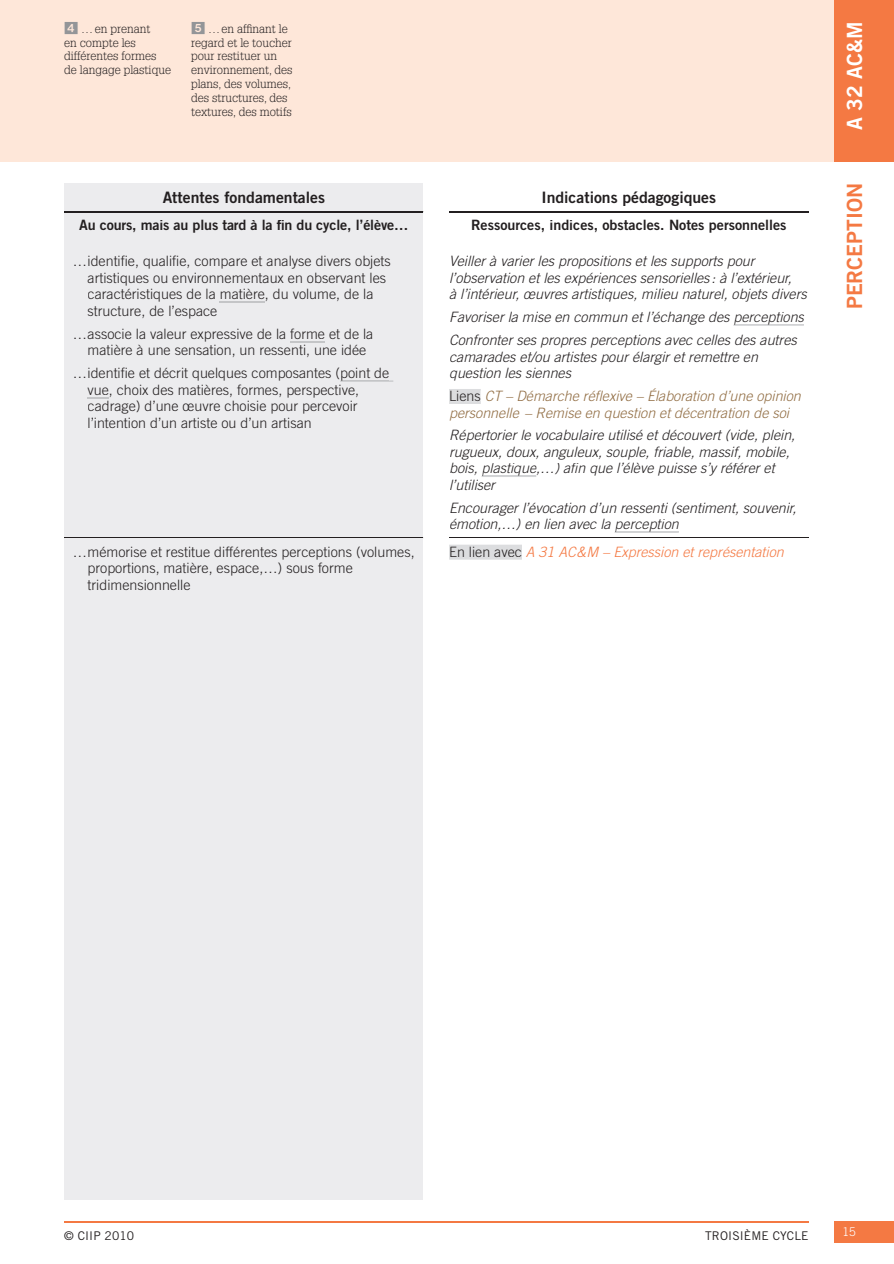
<style>
.page{position:relative;width:894px;height:1264px;background:#fff}
.page>*{position:absolute;margin:0;border:0;box-sizing:border-box;transform-origin:0 0}
.t1{font:21px "Trade Gothic LT Std Bd 2";color:#f47943}
.t2{font:21px "Trade Gothic LT Std Bd 2";color:#fff}
.t3{font:15.75px "Trade Gothic LT Std Bd 2";color:#231f20}
.t4{font:italic 300 14.25px/16.5px "Trade Gothic LT Std";color:#231f20}
.t5{font:300 14.25px/16.5px "Trade Gothic LT Std";color:#231f20}
.t6{font:italic 300 14.25px/16.5px "Trade Gothic LT Std";color:#916d43}
.t7{font:14.25px "Trade Gothic LT Std Bd 2";color:#231f20}
.t8{font:italic 300 14.25px "Trade Gothic LT Std";color:#f47943}
.t9{font:300 12px/13.8px "Glypha LT Std";color:#231f20}
.t10{font:12px "Trade Gothic LT Std";letter-spacing:.01em;color:#231f20}
.t11{font:300 12px "Trade Gothic LT Std";color:#fff}
.s1{font-family:"PER pastilles";font-weight:400;font-size:14.25px;color:#939598}
.s2{font-style:normal;color:#231f20}
</style>
<div class="page">
<hr style="left:64px;top:1221px;width:744px;height:1px;background:#f47943">
<div style="left:834px;top:1221px;width:60px;height:21px;background:#f47943"></div>
<div style="left:0;top:0;width:834px;height:162px;background:#fee7d9"></div>
<div style="left:834px;top:0;width:59px;height:162px;background:#f47943"></div>
<div style="left:64px;top:183px;width:359px;height:1016px;background:#ececee"></div>
<hr style="left:64px;top:537px;width:359px;height:1px;background:#231f20">
<hr style="left:449px;top:537px;width:359px;height:1px;background:#231f20">
<hr style="left:64px;top:211px;width:359px;height:1px;background:#231f20">
<hr style="left:449px;top:211px;width:359px;height:1px;background:#231f20">
<hr style="left:220px;top:302px;width:45px;height:1px;background:#c4c5c7">
<hr style="left:290px;top:341px;width:35px;height:1px;background:#c4c5c7">
<svg style="left:340px;top:380px;width:53px;height:2px"></svg>
<svg style="left:88px;top:397px;width:21px;height:1px"></svg>
<hr style="left:341px;top:380px;width:48px;height:1px;background:#c4c5c7">
<svg style="left:733px;top:324px;width:71px;height:2px"></svg>
<svg style="left:449px;top:389px;width:32px;height:15px"></svg>
<hr style="left:734px;top:324px;width:70px;height:1px;background:#d1d2d4">
<div style="left:450px;top:391px;width:30px;height:10px;background:#dcdddf"></div>
<hr style="left:482px;top:476px;width:54px;height:1px;background:#d1d2d4">
<hr style="left:615px;top:532px;width:64px;height:1px;background:#d1d2d4">
<svg style="left:449px;top:544px;width:73px;height:15px"></svg>
<div style="left:450px;top:546px;width:71px;height:11px;background:#dcdddf"></div>
<p class="t9" style="left:64px;top:23px;width:108px"><span class="s1">4</span> … en prenant<br>en compte les différentes formes de langage plastique</p>
<p class="t9" style="left:191px;top:23px;width:103px"><span class="s1">5</span> … en affinant le regard et le toucher pour restituer un environnement, des plans, des volumes, des structures, des textures, des motifs</p>
<p class="t3" style="left:163px;top:192px;width:164px">Attentes fondamentales</p>
<p class="t3" style="left:541px;top:192px;width:176px">Indications pédagogiques</p>
<p class="t7" style="left:79px;top:220px;width:331px">Au cours, mais au plus tard à la fin du cycle, l’élève…</p>
<p class="t7" style="left:471px;top:220px;width:317px">Ressources, indices, obstacles. Notes personnelles</p>
<p class="t5" style="left:88px;top:254px;width:305px;text-indent:-15px">… identifie, qualifie, compare et analyse divers objets artistiques ou environnementaux en observant les caractéristiques de la matière, du volume, de la structure, de l’espace</p>
<p class="t5" style="left:73px;top:327px;width:302px;text-align:center">… associe la valeur expressive de la forme et de la matière à une sensation, un ressenti, une idée</p>
<p class="t5" style="left:88px;top:366px;width:303px;text-indent:-15px">… identifie et décrit quelques composantes (point de vue, choix des matières, formes, perspective, cadrage) d’une œuvre choisie pour percevoir l’intention d’un artiste ou d’un artisan</p>
<p class="t4" style="left:449px;top:254px;width:359px">Veiller à varier les propositions et les supports pour l’observation et les expériences sensorielles : à l’extérieur,<br>à l’intérieur, œuvres artistiques, milieu naturel, objets divers</p>
<p class="t4" style="left:449px;top:310px;width:356px">Favoriser la mise en commun et l’échange des erce tions</p>
<p class="t4" style="left:449px;top:307px;width:349px;line-height:23px;text-indent:318px">p<br>Confronter ses propres perceptions avec celles des autres</p>
<p class="t4" style="left:449px;top:349px;width:310px">camarades et/ou artistes pour élargir et remettre en question les siennes</p>
<p class="t6" style="left:449px;top:389px;width:353px"><span class="s2">Liens</span> CT – Démarche réflexive – Élaboration d’une opinion personnelle – Remise en question et décentration de soi</p>
<p class="t4" style="left:449px;top:428px;width:347px">Répertorier le vocabulaire utilisé et découvert (vide, plein, rugueux, doux, anguleux, souple, friable, massif, mobile, bois, lastique,…) afin que l’élève puisse s’y référer et</p>
<p class="t4" style="left:733px;top:310px;width:9px">p</p>
<p class="t4" style="left:449px;top:461px;width:47px;text-indent:32px">p l’utiliser</p>
<p class="t4" style="left:449px;top:501px;width:349px">Encourager l’évocation d’un ressenti (sentiment, souvenir, émotion,…) en lien avec la erception</p>
<p class="t4" style="left:614px;top:517px;width:9px">p</p>
<p class="t5" style="left:88px;top:544px;width:328px;text-indent:-15px">… mémorise et restitue différentes perceptions (volumes, proportions, matière, espace,…) sous forme tridimensionnelle</p>
<p class="t8" style="left:449px;top:546px;width:336px"><span class="s2">En lien avec</span> A 31 AC&amp; M – Expression et représentation</p>
<h1 class="t2" style="left:847px;top:130px;width:110px;rotate:-90deg">A 32 AC&amp;M</h1>
<h1 class="t1" style="left:847px;top:309px;width:127px;rotate:-90deg">PERCEPTION</h1>
<p class="t10" style="left:64px;top:1231px;width:72px">© CIIP 2010</p>
<p class="t10" style="left:705px;top:1231px;width:105px">TROISIÈME CYCLE</p>
<p class="t11" style="left:842px;top:1227px;width:15px">15</p>
</div>
